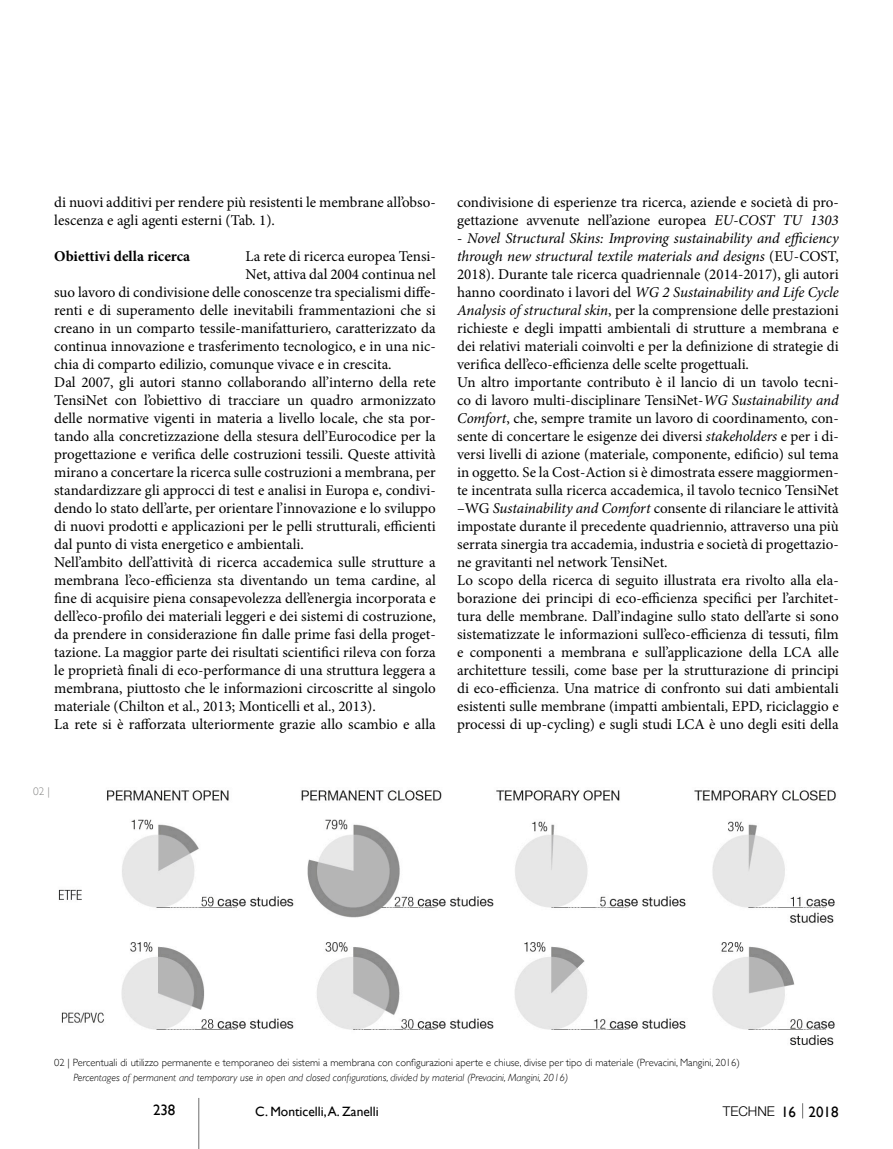
<style>
.page{position:relative;width:893px;height:1149px;background:#fff}
.page>*{position:absolute;margin:0;border:0;box-sizing:border-box;transform-origin:0 0}
.t1{font:15px/18px "Minion Pro";color:#000}
.t2{font:700 15px "Minion Pro";color:#000}
.t3{font:15px "Gill Sans";color:#000}
.t4{font:13.5px "Gill Sans";color:#000}
.t5{font:300 13.5px "Helvetica Neue LT Std";color:#000}
.t6{font:300 11.25px "Gill Sans";color:#878786}
.t7{font:300 10.5px "Gill Sans";color:#000}
.t8{font:italic 300 10.5px "Gill Sans";color:#000}
.s1{font-style:italic}
.s2{font-family:"Gill Sans";font-weight:400;font-size:15px}
</style>
<div class="page">
<svg style="left:802px;top:1103px;width:1px;height:15px"></svg>
<hr style="left:198px;top:1097px;width:1px;height:51px;background:#6e6e6e">
<img style="left:58px;top:790px;width:778px;height:255px">
<p class="t1" style="left:54px;top:193px;width:383px">di nuovi additivi per rendere più resistenti le membrane all’obso&shy;lescenza e agli agenti esterni (Tab. 1).</p>
<p class="t2" style="left:54px;top:245px;width:138px">Obiettivi della ricerca</p>
<p class="t1" style="left:246px;top:247px;width:192px">La rete di ricerca europea Tensi-</p>
<p class="t1" style="left:246px;top:265px;width:192px">Net, attiva dal 2004 continua nel</p>
<p class="t1" style="left:54px;top:283px;width:383px">suo lavoro di condivisione delle conoscenze tra specialismi diffe-</p>
<p class="t1" style="left:54px;top:301px;width:383px">renti e di superamento delle inevitabili frammentazioni che si</p>
<p class="t1" style="left:54px;top:319px;width:383px">creano in un comparto tessile-manifatturiero, caratterizzato da</p>
<p class="t1" style="left:54px;top:337px;width:383px">continua innovazione e trasferimento tecnologico, e in una nic-</p>
<p class="t1" style="left:54px;top:355px;width:339px">chia di comparto edilizio, comunque vivace e in crescita.</p>
<p class="t1" style="left:54px;top:373px;width:383px">Dal 2007, gli autori stanno collaborando all’interno della rete</p>
<p class="t1" style="left:54px;top:391px;width:383px">TensiNet con l’obiettivo di tracciare un quadro armonizzato</p>
<p class="t1" style="left:54px;top:409px;width:383px">delle normative vigenti in materia a livello locale, che sta por-</p>
<p class="t1" style="left:54px;top:427px;width:383px">tando alla concretizzazione della stesura dell’Eurocodice per la</p>
<p class="t1" style="left:54px;top:445px;width:383px">progettazione e verifica delle costruzioni tessili. Queste attività</p>
<p class="t1" style="left:54px;top:463px;width:383px">mirano a concertare la ricerca sulle costruzioni a membrana, per</p>
<p class="t1" style="left:54px;top:481px;width:383px">standardizzare gli approcci di test e analisi in Europa e, condivi-</p>
<p class="t1" style="left:54px;top:499px;width:383px">dendo lo stato dell’arte, per orientare l’innovazione e lo sviluppo</p>
<p class="t1" style="left:54px;top:517px;width:383px">di nuovi prodotti e applicazioni per le pelli strutturali, efficienti</p>
<p class="t1" style="left:54px;top:535px;width:251px">dal punto di vista energetico e ambientali.</p>
<p class="t1" style="left:54px;top:553px;width:383px">Nell’ambito dell’attività di ricerca accademica sulle strutture a</p>
<p class="t1" style="left:54px;top:571px;width:383px">membrana l’eco-efficienza sta diventando un tema cardine, al</p>
<p class="t1" style="left:54px;top:589px;width:383px">fine di acquisire piena consapevolezza dell’energia incorporata e</p>
<p class="t1" style="left:54px;top:607px;width:383px">dell’eco-profilo dei materiali leggeri e dei sistemi di costruzione,</p>
<p class="t1" style="left:54px;top:625px;width:383px">da prendere in considerazione fin dalle prime fasi della proget-</p>
<p class="t1" style="left:54px;top:643px;width:383px">tazione. La maggior parte dei risultati scientifici rileva con forza</p>
<p class="t1" style="left:54px;top:661px;width:383px">le proprietà finali di eco-performance di una struttura leggera a</p>
<p class="t1" style="left:54px;top:679px;width:383px">membrana, piuttosto che le informazioni circoscritte al singolo</p>
<p class="t1" style="left:54px;top:697px;width:323px">materiale (Chilton et al., 2013; Monticelli et al., 2013).</p>
<p class="t1" style="left:54px;top:715px;width:383px">La rete si è rafforzata ulteriormente grazie allo scambio e alla</p>
<p class="t1" style="left:457px;top:193px;width:383px">condivisione di esperienze tra ricerca, aziende e società di pro&shy;gettazione avvenute nell’azione europea <span class="s1">EU-COST TU 1303</span></p>
<p class="t1" style="left:457px;top:229px;width:383px"><span class="s1">- Novel Structural Skins: Improving sustainability and efficiency through new structural textile materials and designs</span> (EU-COST, 2018). Durante tale ricerca quadriennale (2014-2017), gli autori hanno coordinato i lavori del <span class="s1">WG 2 Sustainability and Life Cycle Analysis of structural skin</span>, per la comprensione delle prestazioni richieste e degli impatti ambientali di strutture a membrana e dei relativi materiali coinvolti e per la definizione di strategie di verifica dell’eco-efficienza delle scelte progettuali.<br>Un altro importante contributo è il lancio di un tavolo tecni&shy;co di lavoro multi-disciplinare TensiNet-<span class="s1">WG Sustainability and Comfort</span>, che, sempre tramite un lavoro di coordinamento, con&shy;sente di concertare le esigenze dei diversi <span class="s1">stakeholders</span> e per i di&shy;versi livelli di azione (materiale, componente, edificio) sul tema in oggetto. Se la Cost-Action si è dimostrata essere maggiormen&shy;te incentrata sulla ricerca accademica, il tavolo tecnico TensiNet –WG <span class="s1">Sustainability and Comfort</span> consente di rilanciare le attività impostate durante il precedente quadriennio, attraverso una più serrata sinergia tra accademia, industria e società di progettazio&shy;ne gravitanti nel network TensiNet.<br>Lo scopo della ricerca di seguito illustrata era rivolto alla ela&shy;borazione dei principi di eco-efficienza specifici per l’architet&shy;tura delle membrane. Dall’indagine sullo stato dell’arte si sono sistematizzate le informazioni sull’eco-efficienza di tessuti, film e componenti a membrana e sull’applicazione della LCA alle architetture tessili, come base per la strutturazione di principi di eco-efficienza. Una matrice di confronto sui dati ambientali esistenti sulle membrane (impatti ambientali, EPD, riciclaggio e processi di up-cycling) e sugli studi LCA è uno degli esiti della</p>
<p class="t6" style="left:33px;top:782px;width:18px">02 |</p>
<p class="t7" style="left:54px;top:1053px;width:687px">02 | Percentuali di utilizzo permanente e temporaneo dei sistemi a membrana con configurazioni aperte e chiuse, divise per tipo di materiale (Prevacini, Mangini, 2016)</p>
<p class="t8" style="left:73px;top:1071px;width:496px">Percentages of permanent and temporary use in open and closed configurations, divided by material (Prevacini, Mangini, 2016)</p>
<p class="t3" style="left:153px;top:1100px;width:24px">238</p>
<p class="t4" style="left:255px;top:1102px;width:125px">C. Monticelli, A. Zanelli</p>
<p class="t5" style="left:723px;top:1102px;width:117px">TECHNE <span class="s2">16 2018</span></p>
</div>
